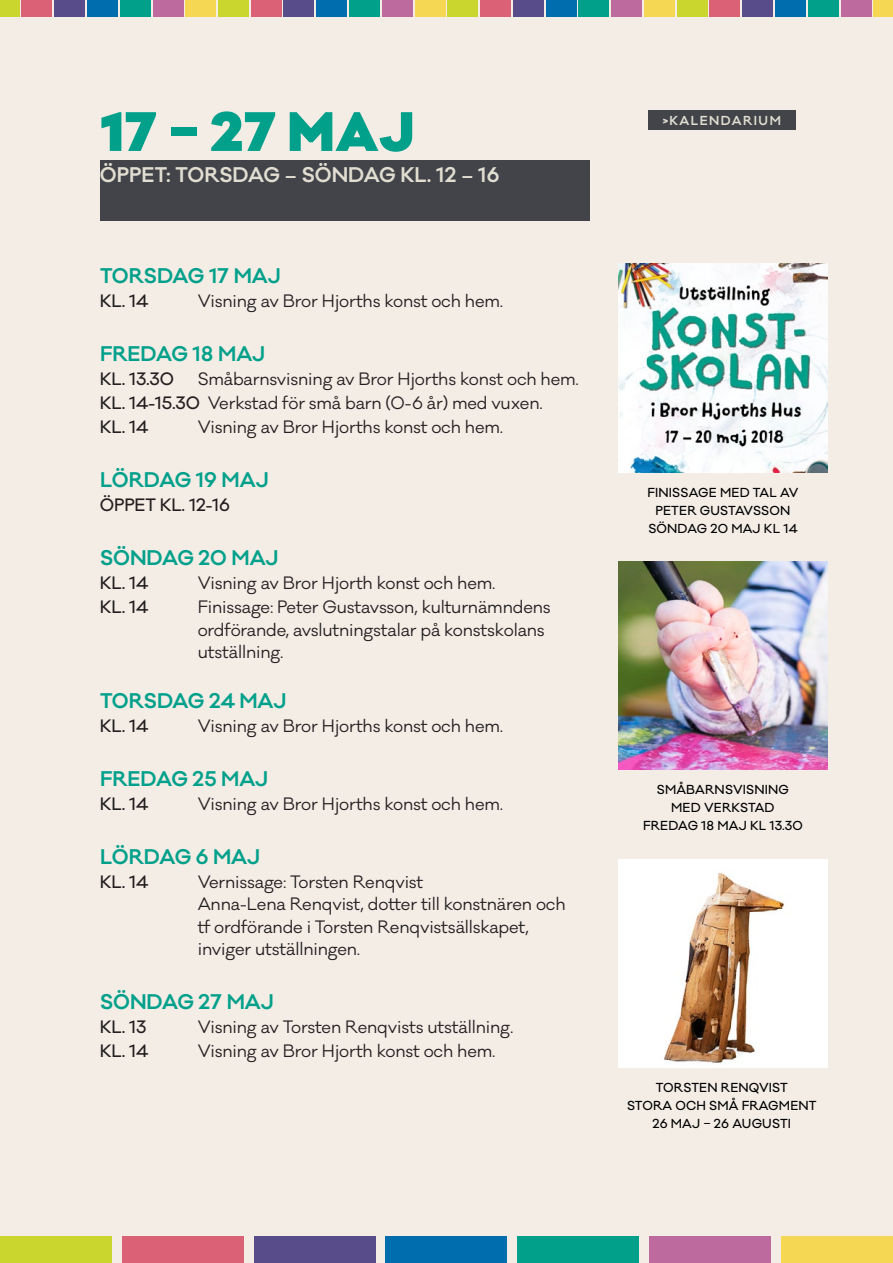
<style>
.page{position:relative;width:893px;height:1263px;background:#f4ede6}
.page>*{position:absolute;margin:0;border:0;box-sizing:border-box;transform-origin:0 0}
.t1{font:900 51px "Galano Classic";letter-spacing:.005em;color:#00a08b}
.t2{font:600 19.5px "Galano Classic";color:#00a08b}
.t3{font:600 19.5px "Galano Classic";color:#e1ded1}
.t4{font:16.5px/22.5px "Galano Classic";letter-spacing:-.01em;color:#231f20}
.t5{font:500 16.5px "Galano Classic";letter-spacing:-.01em;color:#231f20}
.t6{font:500 12px/18px "Galano Classic";letter-spacing:.015em;color:#000;text-align:center}
.t7{font:600 12px "Galano Classic";letter-spacing:.12em;color:#e1ded1}
.s1{font-weight:500}
</style>
<div class="page">
<div style="left:317px;top:0;width:30px;height:17px;background:#006daf"></div>
<div style="left:349px;top:0;width:31px;height:17px;background:#00a08b"></div>
<div style="left:415px;top:0;width:30px;height:17px;background:#f6d754"></div>
<div style="left:382px;top:0;width:30px;height:17px;background:#bd6a9f"></div>
<div style="left:153px;top:0;width:30px;height:17px;background:#bd6a9f"></div>
<div style="left:186px;top:0;width:30px;height:17px;background:#f6d754"></div>
<div style="left:251px;top:0;width:30px;height:17px;background:#da6176"></div>
<div style="left:218px;top:0;width:31px;height:17px;background:#cad52e"></div>
<div style="left:284px;top:0;width:30px;height:17px;background:#584d8a"></div>
<div style="left:0;top:0;width:19px;height:17px;background:#cad52e"></div>
<div style="left:22px;top:0;width:30px;height:17px;background:#da6176"></div>
<div style="left:87px;top:0;width:30px;height:17px;background:#006daf"></div>
<div style="left:54px;top:0;width:31px;height:17px;background:#584d8a"></div>
<div style="left:120px;top:0;width:30px;height:17px;background:#00a08b"></div>
<div style="left:775px;top:0;width:31px;height:17px;background:#006daf"></div>
<div style="left:808px;top:0;width:30px;height:17px;background:#00a08b"></div>
<div style="left:874px;top:0;width:19px;height:17px;background:#f6d754"></div>
<div style="left:841px;top:0;width:30px;height:17px;background:#bd6a9f"></div>
<div style="left:612px;top:0;width:30px;height:17px;background:#bd6a9f"></div>
<div style="left:644px;top:0;width:31px;height:17px;background:#f6d754"></div>
<div style="left:710px;top:0;width:30px;height:17px;background:#da6176"></div>
<div style="left:677px;top:0;width:30px;height:17px;background:#cad52e"></div>
<div style="left:743px;top:0;width:30px;height:17px;background:#584d8a"></div>
<div style="left:448px;top:0;width:30px;height:17px;background:#cad52e"></div>
<div style="left:480px;top:0;width:31px;height:17px;background:#da6176"></div>
<div style="left:546px;top:0;width:30px;height:17px;background:#006daf"></div>
<div style="left:513px;top:0;width:30px;height:17px;background:#584d8a"></div>
<div style="left:579px;top:0;width:30px;height:17px;background:#00a08b"></div>
<div style="left:122px;top:1236px;width:122px;height:27px;background:#da6176"></div>
<div style="left:254px;top:1236px;width:122px;height:27px;background:#584d8a"></div>
<div style="left:386px;top:1236px;width:121px;height:27px;background:#006daf"></div>
<div style="left:517px;top:1236px;width:122px;height:27px;background:#00a08b"></div>
<div style="left:781px;top:1236px;width:112px;height:27px;background:#f6d754"></div>
<div style="left:649px;top:1236px;width:122px;height:27px;background:#bd6a9f"></div>
<div style="left:0;top:1236px;width:112px;height:27px;background:#cad52e"></div>
<img style="left:619px;top:561px;width:208px;height:209px">
<div style="left:100px;top:160px;width:490px;height:61px;background:#42444a"></div>
<div style="left:648px;top:111px;width:148px;height:19px;background:#42444a"></div>
<img style="left:619px;top:859px;width:208px;height:208px">
<img style="left:619px;top:264px;width:208px;height:208px">
<p class="t1" style="left:100px;top:97px;width:316px">17 – 27 MAJ</p>
<p class="t3" style="left:100px;top:162px;width:401px">ÖPPET: TORSDAG – SÖNDAG KL. 12 – 16</p>
<p class="t2" style="left:100px;top:263px;width:182px">TORSDAG 17 MAJ</p>
<p class="t5" style="left:100px;top:290px;width:50px">KL. 14</p>
<p class="t4" style="left:198px;top:290px;width:307px">Visning av Bror Hjorths konst och hem.</p>
<p class="t2" style="left:100px;top:341px;width:167px">FREDAG 18 MAJ</p>
<p class="t5" style="left:100px;top:368px;width:76px">KL. 13.30</p>
<p class="t4" style="left:100px;top:367px;width:481px;line-height:24px;text-indent:98px">Småbarnsvisning av Bror Hjorths konst och hem.<br><span class="s1">KL. 14-15.30</span> Verkstad för små barn (0-6 år) med vuxen.</p>
<p class="t5" style="left:100px;top:416px;width:50px">KL. 14</p>
<p class="t4" style="left:198px;top:416px;width:307px">Visning av Bror Hjorths konst och hem.</p>
<p class="t2" style="left:100px;top:467px;width:170px">LÖRDAG 19 MAJ</p>
<p class="t5" style="left:100px;top:494px;width:132px">ÖPPET KL. 12-16</p>
<p class="t2" style="left:100px;top:545px;width:180px">SÖNDAG 20 MAJ</p>
<p class="t5" style="left:100px;top:572px;width:50px">KL. 14</p>
<p class="t4" style="left:198px;top:572px;width:299px">Visning av Bror Hjorth konst och hem.</p>
<p class="t5" style="left:100px;top:596px;width:50px">KL. 14</p>
<p class="t4" style="left:198px;top:596px;width:355px">Finissage: Peter Gustavsson, kulturnämndens ordförande, avslutningstalar på konstskolans utställning.</p>
<p class="t2" style="left:100px;top:687px;width:188px">TORSDAG 24 MAJ</p>
<p class="t5" style="left:100px;top:715px;width:50px">KL. 14</p>
<p class="t4" style="left:198px;top:715px;width:307px">Visning av Bror Hjorths konst och hem.</p>
<p class="t2" style="left:100px;top:765px;width:170px">FREDAG 25 MAJ</p>
<p class="t5" style="left:100px;top:793px;width:50px">KL. 14</p>
<p class="t4" style="left:198px;top:793px;width:307px">Visning av Bror Hjorths konst och hem.</p>
<p class="t2" style="left:100px;top:843px;width:162px">LÖRDAG 6 MAJ</p>
<p class="t5" style="left:100px;top:871px;width:50px">KL. 14</p>
<p class="t4" style="left:198px;top:871px;width:369px">Vernissage: Torsten Renqvist<br>Anna-Lena Renqvist, dotter till konstnären och tf ordförande i Torsten Renqvistsällskapet, inviger utställningen.</p>
<p class="t2" style="left:100px;top:989px;width:175px">SÖNDAG 27 MAJ</p>
<p class="t5" style="left:100px;top:1016px;width:48px">KL. 13</p>
<p class="t4" style="left:198px;top:1016px;width:317px">Visning av Torsten Renqvists utställning.</p>
<p class="t5" style="left:100px;top:1040px;width:50px">KL. 14</p>
<p class="t4" style="left:198px;top:1040px;width:299px">Visning av Bror Hjorth konst och hem.</p>
<p class="t7" style="left:663px;top:113px;width:120px">&gt;KALENDARIUM</p>
<p class="t6" style="left:647px;top:483px;width:152px">FINISSAGE MED TAL AV</p>
<p class="t6" style="left:648px;top:501px;width:151px">PETER GUSTAVSSON<br>SÖNDAG 20 MAJ KL 14</p>
<p class="t6" style="left:657px;top:781px;width:134px">SMÅBARNSVISNING</p>
<p class="t6" style="left:671px;top:799px;width:105px">MED VERKSTAD</p>
<p class="t6" style="left:643px;top:817px;width:161px">FREDAG 18 MAJ KL 13.30</p>
<p class="t6" style="left:656px;top:1079px;width:134px">TORSTEN RENQVIST</p>
<p class="t6" style="left:627px;top:1097px;width:191px">STORA OCH SMÅ FRAGMENT</p>
<p class="t6" style="left:652px;top:1115px;width:140px">26 MAJ – 26 AUGUSTI</p>
</div>
